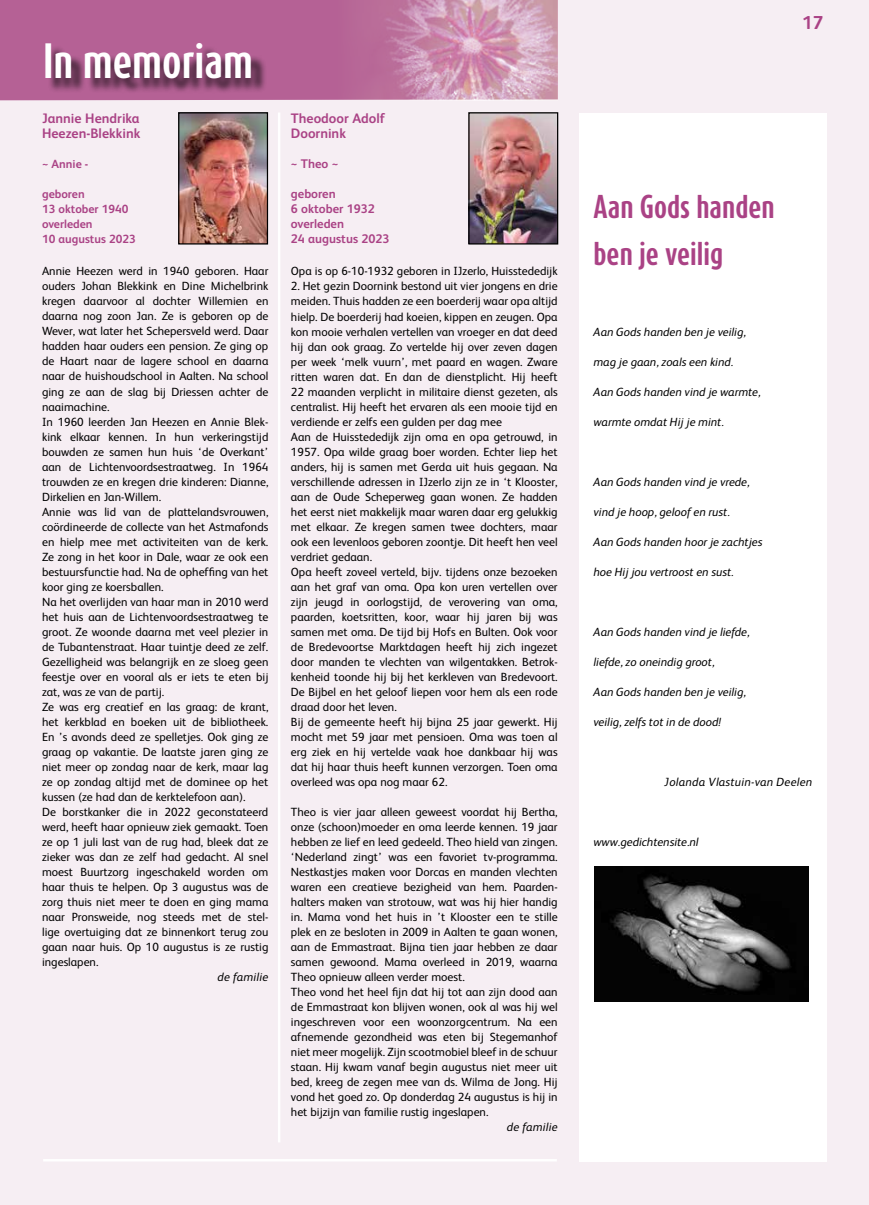
<style>
.page{position:relative;width:869px;height:1205px;background:#fff}
.page>*{position:absolute;margin:0;border:0;box-sizing:border-box;transform-origin:0 0}
.t1{font:700 41.25px "Dax Compact";color:#fff}
.t2{font:700 27.5px/47.5px "Dax Compact";color:#aa4285}
.t3{font:700 18.75px "FS Albert";color:#aa4285}
.t4{font:700 13.75px/15px "FS Albert";color:#aa4285}
.t5{font:700 12.5px/15px "FS Albert";color:#aa4285}
.t6{font:11.88px/15px "FS Albert";color:#000}
.t7{font:italic 11.88px "FS Albert";color:#000}
.t8{font:700 11.88px/15px "FS Albert";color:#aa4285}
.t9{font:italic 11.88px "FS Albert";letter-spacing:.02em;color:#000}
.s1{color:#de353a}
</style>
<div class="page">
<div style="left:0;top:0;width:868px;height:1205px;background:#f6eef3"></div>
<div style="left:0;top:0;width:273px;height:100px;background:#b56195"></div>
<div style="left:273px;top:0;width:27px;height:100px;background:#b56195"></div>
<img style="left:300px;top:0;width:257px;height:100px">
<div style="left:47px;top:45px;width:220px;height:49px;background:#000;opacity:.75"></div>
<hr style="left:278px;top:113px;width:2px;height:1029px;background:#fff">
<img style="left:180px;top:114px;width:86px;height:128px">
<div style="left:178px;top:112px;width:90px;height:132px;border:1px solid #000"></div>
<hr style="left:43px;top:1159px;width:513px;height:2px;background:#fff">
<img style="left:470px;top:114px;width:86px;height:128px">
<div style="left:468px;top:112px;width:90px;height:132px;border:1px solid #000"></div>
<div style="left:579px;top:113px;width:247px;height:1048px;background:#fff"></div>
<img style="left:594px;top:866px;width:214px;height:135px">
<h1 class="t1" style="left:43px;top:34px;width:211px">In memoriam</h1>
<p class="t4" style="left:42px;top:110px;width:100px">Jannie Hendrika<br>Heezen-Blekkink</p>
<p class="t8" style="left:42px;top:156px;width:48px">~ Annie -</p>
<p class="t8" style="left:42px;top:186px;width:95px">geboren<br>13 oktober 1940 overleden<br>10 augustus 2023</p>
<p class="t6" style="left:42px;top:263px;width:228px">Annie Heezen werd in 1940 geboren. Haar ouders Johan Blekkink en Dine Michelbrink kregen daarvoor al dochter Willemien en daarna nog zoon Jan. Ze is geboren op de Wever, wat later het Schepersveld werd. Daar hadden haar ouders een pension. Ze ging op de Haart naar de lagere school en daarna naar de huishoudschool in Aalten. Na school ging ze aan de slag bij Driessen achter de naaimachine.<br>In 1960 leerden Jan Heezen en Annie Blek&shy;kink elkaar kennen. In hun verkeringstijd bouwden ze samen hun huis ‘de Overkant’ aan de Lichtenvoordsestraatweg. In 1964 trouwden ze en kregen drie kinderen: Dianne, Dirkelien en Jan-Willem.<br>Annie was lid van de plattelandsvrouwen, coördineerde de collecte van het Astmafonds en hielp mee met activiteiten van de kerk.<br>Ze zong in het koor in Dale, waar ze ook een bestuursfunctie had. Na de opheffing van het koor ging ze koersballen.<br>Na het overlijden van haar man in 2010 werd het huis aan de Lichtenvoordsestraatweg te groot. Ze woonde daarna met veel plezier in de Tubantenstraat. Haar tuintje deed ze zelf.<br>Gezelligheid was belangrijk en ze sloeg geen feestje over en vooral als er iets te eten bij zat, was ze van de partij.<br>Ze was erg creatief en las graag: de krant, het kerkblad en boeken uit de bibliotheek.<br>En ’s avonds deed ze spelletjes. Ook ging ze graag op vakantie. De laatste jaren ging ze niet meer op zondag naar de kerk, maar lag ze op zondag altijd met de dominee op het kussen (ze had dan de kerktelefoon aan).<br>De borstkanker die in 2022 geconstateerd werd, heeft haar opnieuw ziek gemaakt. Toen ze op 1 juli last van de rug had, bleek dat ze zieker was dan ze zelf had gedacht. Al snel moest Buurtzorg ingeschakeld worden om haar thuis te helpen. Op 3 augustus was de zorg thuis niet meer te doen en ging mama naar Pronsweide, nog steeds met de stel&shy;lige overtuiging dat ze binnenkort terug zou gaan naar huis. Op 10 augustus is ze rustig ingeslapen.</p>
<p class="t9" style="left:217px;top:968px;width:52px">de familie</p>
<p class="t4" style="left:291px;top:110px;width:95px">Theodoor Adolf<br>Doornink</p>
<p class="t5" style="left:291px;top:156px;width:49px">~ Theo ~</p>
<p class="t5" style="left:291px;top:186px;width:100px">geboren<br>6 oktober 1932 overleden<br>24 augustus 2023</p>
<p class="t6" style="left:291px;top:263px;width:268px">Opa is op 6-10-1932 geboren in IJzerlo, Huisstededijk</p>
<p class="t6" style="left:291px;top:278px;width:268px">2. Het gezin Doornink bestond uit vier jongens en drie meiden. Thuis hadden ze een boerderij waar opa altijd hielp. De boerderij had koeien, kippen en zeugen. Opa kon mooie verhalen vertellen van vroeger en dat deed hij dan ook graag. Zo vertelde hij over zeven dagen per week ‘melk vuurn’, met paard en wagen. Zware ritten waren dat. En dan de dienstplicht. Hij heeft 22 maanden verplicht in militaire dienst gezeten, als centralist. Hij heeft het ervaren als een mooie tijd en verdiende er zelfs een gulden per dag mee<br>Aan de Huisstededijk zijn oma en opa getrouwd, in 1957. Opa wilde graag boer worden. Echter liep het anders, hij is samen met Gerda uit huis gegaan. Na verschillende adressen in IJzerlo zijn ze in ‘t Klooster, aan de Oude Scheperweg gaan wonen. Ze hadden het eerst niet makkelijk maar waren daar erg gelukkig met elkaar. Ze kregen samen twee dochters, maar ook een levenloos geboren zoontje. Dit heeft hen veel verdriet gedaan.<br>Opa heeft zoveel verteld, bijv. tijdens onze bezoeken aan het graf van oma. Opa kon uren vertellen over zijn jeugd in oorlogstijd, de verovering van oma, paarden, koetsritten, koor, waar hij jaren bij was samen met oma. De tijd bij Hofs en Bulten. Ook voor de Bredevoortse Marktdagen heeft hij zich ingezet door manden te vlechten van wilgentakken. Betrok&shy;kenheid toonde hij bij het kerkleven van Bredevoort.<br>De Bijbel en het geloof liepen voor hem als een rode draad door het leven.<br>Bij de gemeente heeft hij bijna 25 jaar gewerkt. Hij mocht met 59 jaar met pensioen. Oma was toen al erg ziek en hij vertelde vaak hoe dankbaar hij was dat hij haar thuis heeft kunnen verzorgen. Toen oma overleed was opa nog maar 62.</p>
<p class="t6" style="left:291px;top:803px;width:268px">Theo is vier jaar alleen geweest voordat hij Bertha, onze (schoon)moeder en oma leerde kennen. 19 jaar hebben ze lief en leed gedeeld. Theo hield van zingen. ‘Nederland zingt’ was een favoriet tv-programma.<br>Nestkastjes maken voor Dorcas en manden vlechten waren een creatieve bezigheid van hem. Paarden&shy;halters maken van strotouw, wat was hij hier handig in. Mama vond het huis in ’t Klooster een te stille plek en ze besloten in 2009 in Aalten te gaan wonen, aan de Emmastraat. Bijna tien jaar hebben ze daar samen gewoond. Mama overleed in 2019, waarna Theo opnieuw alleen verder moest.<br>Theo vond het heel fijn dat hij tot aan zijn dood aan de Emmastraat kon blijven wonen, ook al was hij wel ingeschreven voor een woonzorgcentrum. Na een afnemende gezondheid was eten bij Stegemanhof niet meer mogelijk. Zijn scootmobiel bleef in de schuur staan. Hij kwam vanaf begin augustus niet meer uit bed, kreeg de zegen mee van ds. Wilma de Jong. Hij vond het goed zo. Op donderdag 24 augustus is hij in het bijzijn van familie rustig ingeslapen.</p>
<p class="t9" style="left:506px;top:1118px;width:52px">de familie</p>
<h3 class="t3" style="left:801px;top:9px;width:26px">17<span class="s1">17</span></h3>
<h2 class="t2" style="left:593px;top:182px;width:183px">Aan Gods handen ben je veilig</h2>
<p class="t7" style="left:593px;top:323px;width:154px">Aan Gods handen ben je veilig,</p>
<p class="t7" style="left:593px;top:353px;width:141px">mag je gaan, zoals een kind.</p>
<p class="t7" style="left:593px;top:383px;width:168px">Aan Gods handen vind je warmte,</p>
<p class="t7" style="left:593px;top:413px;width:132px">warmte omdat Hij je mint.</p>
<p class="t7" style="left:593px;top:473px;width:157px">Aan Gods handen vind je vrede,</p>
<p class="t7" style="left:593px;top:503px;width:138px">vind je hoop, geloof en rust.</p>
<p class="t7" style="left:593px;top:533px;width:170px">Aan Gods handen hoor je zachtjes</p>
<p class="t7" style="left:593px;top:563px;width:141px">hoe Hij jou vertroost en sust.</p>
<p class="t7" style="left:593px;top:623px;width:157px">Aan Gods handen vind je liefde,</p>
<p class="t7" style="left:593px;top:653px;width:122px">liefde, zo oneindig groot,</p>
<p class="t7" style="left:593px;top:683px;width:154px">Aan Gods handen ben je veilig,</p>
<p class="t7" style="left:593px;top:713px;width:129px">veilig, zelfs tot in de dood!</p>
<p class="t9" style="left:664px;top:773px;width:149px">Jolanda Vlastuin-van Deelen</p>
<p class="t7" style="left:593px;top:833px;width:107px">www.gedichtensite.nl</p>
</div>
